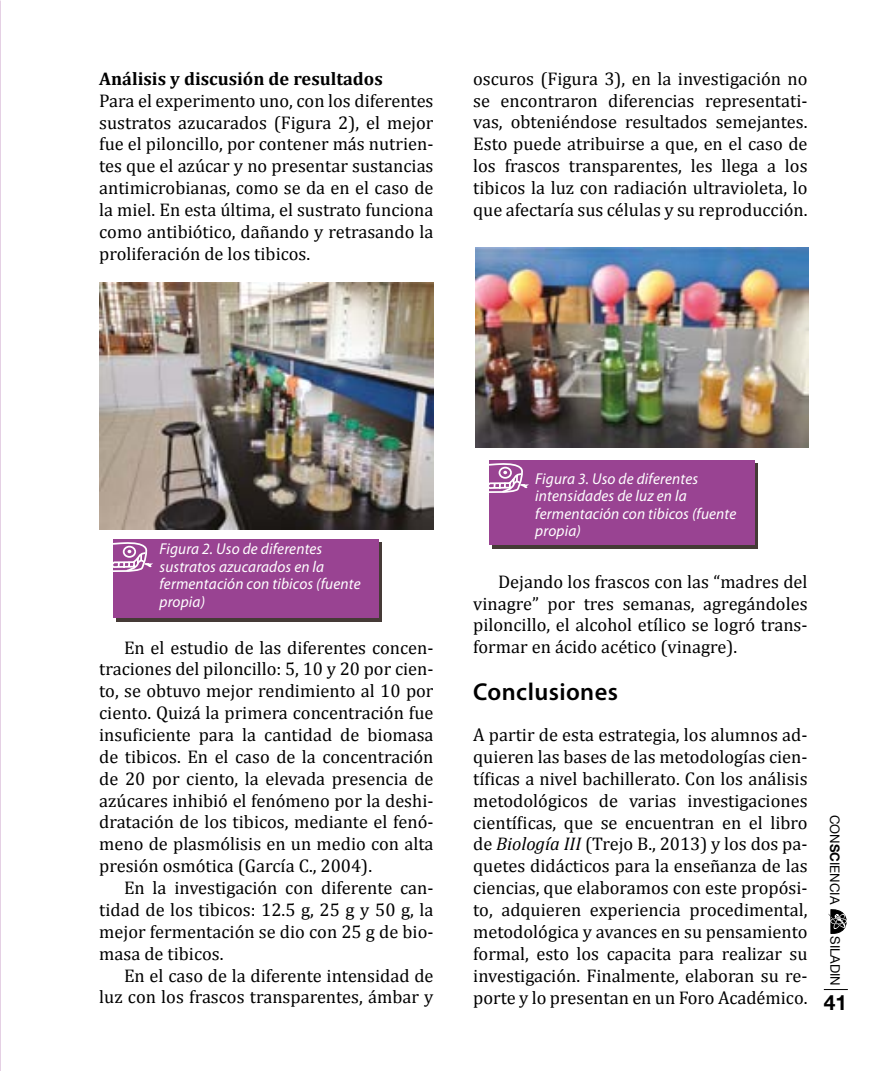
<style>
.page{position:relative;width:882px;height:1071px;background:#fff}
.page>*{position:absolute;margin:0;border:0;box-sizing:border-box;transform-origin:0 0}
.t1{font:600 24.5px "Myriad Pro";letter-spacing:.015em;color:#000}
.t2{font:700 21px "Helvetica Neue";color:#000}
.t3{font:18.38px/21.9px "Cambria";color:#000;text-align:justify}
.t4{font:700 18.38px "Cambria";color:#000}
.t5{font:italic 15.75px/17.5px "Myriad Pro";letter-spacing:.01em;color:#fff}
.t6{font:13.12px "Helvetica Neue";color:#000}
.s1{font-style:italic}
.s2{font-weight:700}
</style>
<div class="page">
<svg style="left:824px;top:989px;width:24px;height:1px"></svg>
<svg style="left:829px;top:909px;width:18px;height:25px"></svg>
<img style="left:100px;top:282px;width:333px;height:247px">
<div style="left:116px;top:542px;width:265px;height:79px;background:#453a36"></div>
<div style="left:113px;top:539px;width:266px;height:79px;background:#994392"></div>
<svg style="left:113px;top:542px;width:40px;height:30px"></svg>
<img style="left:476px;top:247px;width:333px;height:200px">
<div style="left:492px;top:463px;width:265px;height:86px;background:#453a36"></div>
<div style="left:489px;top:460px;width:265px;height:85px;background:#994392"></div>
<svg style="left:489px;top:463px;width:40px;height:30px"></svg>
<p class="t4" style="left:99px;top:66px;width:285px">Análisis y discusión de resultados</p>
<p class="t3" style="left:99px;top:89px;width:336px">Para el experimento uno, con los diferentes sustratos azucarados (Figura 2), el mejor fue el piloncillo, por contener más nutrien&shy;tes que el azúcar y no presentar sustancias antimicrobianas, como se da en el caso de la miel. En esta última, el sustrato funciona como antibiótico, dañando y retrasando la proliferación de los tibicos.</p>
<p class="t3" style="left:473px;top:67px;width:336px">oscuros (Figura 3), en la investigación no se encontraron diferencias representati&shy;vas, obteniéndose resultados semejantes.<br>Esto puede atribuirse a que, en el caso de los frascos transparentes, les llega a los tibicos la luz con radiación ultravioleta, lo que afectaría sus células y su reproducción.</p>
<p class="t5" style="left:160px;top:540px;width:203px">Figura 2. Uso de diferentes sustratos azucarados en la fermentación con tibicos (fuente propia)</p>
<p class="t3" style="left:99px;top:636px;width:336px;text-indent:25px">En el estudio de las diferentes concen&shy;traciones del piloncillo: 5, 10 y 20 por cien&shy;to, se obtuvo mejor rendimiento al 10 por ciento. Quizá la primera concentración fue insuficiente para la cantidad de biomasa de tibicos. En el caso de la concentración de 20 por ciento, la elevada presencia de azúcares inhibió el fenómeno por la deshi&shy;dratación de los tibicos, mediante el fenó&shy;meno de plasmólisis en un medio con alta presión osmótica (García C., 2004).</p>
<p class="t3" style="left:99px;top:877px;width:336px;text-indent:25px">En la investigación con diferente can&shy;tidad de los tibicos: 12.5 g, 25 g y 50 g, la mejor fermentación se dio con 25 g de bio&shy;masa de tibicos.</p>
<p class="t3" style="left:99px;top:964px;width:336px;text-align:right">En el caso de la diferente intensidad de luz con los frascos transparentes, ámbar y</p>
<p class="t5" style="left:535px;top:470px;width:203px">Figura 3. Uso de diferentes intensidades de luz en la fermentación con tibicos (fuente propia)</p>
<p class="t3" style="left:473px;top:570px;width:336px;text-indent:25px">Dejando los frascos con las “madres del vinagre” por tres semanas, agregándoles piloncillo, el alcohol etílico se logró trans&shy;formar en ácido acético (vinagre).</p>
<h1 class="t1" style="left:473px;top:676px;width:146px">Conclusiones</h1>
<p class="t3" style="left:473px;top:724px;width:336px">A partir de esta estrategia, los alumnos ad&shy;quieren las bases de las metodologías cien&shy;tíficas a nivel bachillerato. Con los análisis metodológicos de varias investigaciones científicas, que se encuentran en el libro de <span class="s1">Biología III</span> (Trejo B., 2013) y los dos pa&shy;quetes didácticos para la enseñanza de las ciencias, que elaboramos con este propósi&shy;to, adquieren experiencia procedimental, metodológica y avances en su pensamiento formal, esto los capacita para realizar su investigación. Finalmente, elaboran su re&shy;porte y lo presentan en un Foro Académico.</p>
<p class="t6" style="left:844px;top:815px;width:91px;rotate:90deg">CON<span class="s2">SC</span>IENCIA</p>
<p class="t6" style="left:845px;top:936px;width:51px;rotate:90deg">SILADIN</p>
<p class="t2" style="left:824px;top:986px;width:25px">41</p>
</div>
